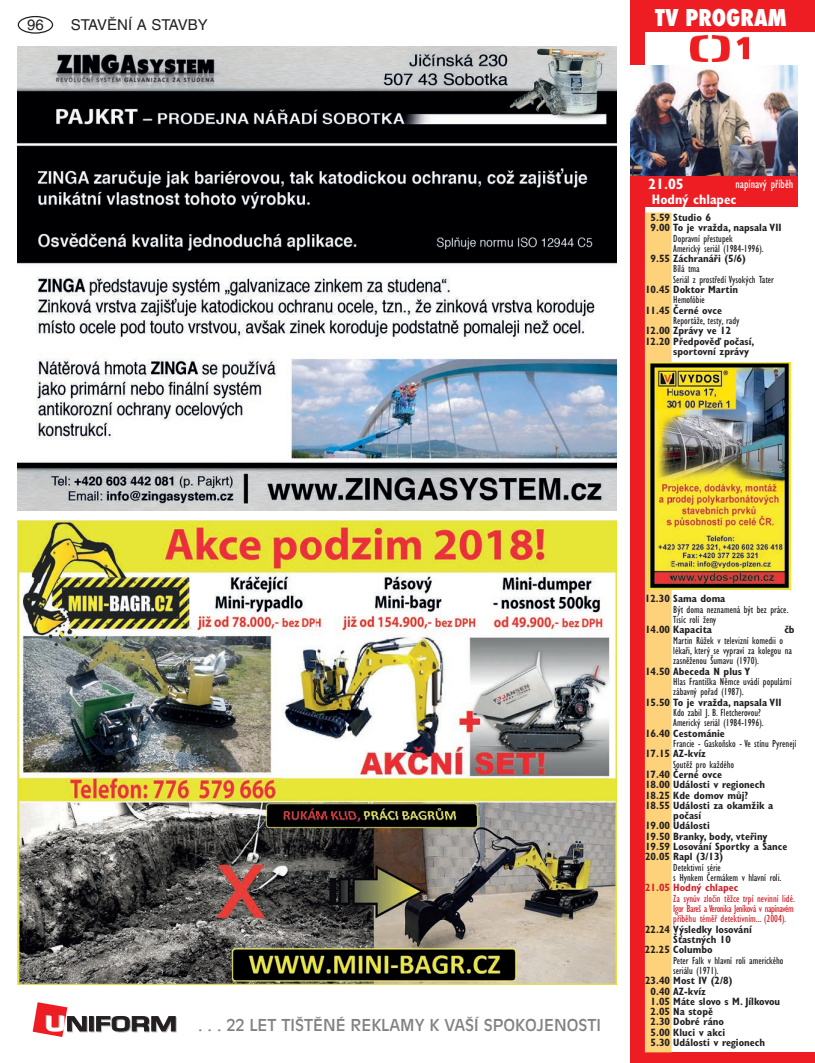
<style>
.page{position:relative;width:815px;height:1063px;background:#fff}
.page>*{position:absolute;margin:0;border:0;box-sizing:border-box;transform-origin:0 0}
.t1{font:800 condensed 22.5px "Futura";color:#fff}
.t2{font:16.25px "Antique Olive CE";color:#808285}
.t3{font:15px "Helvetica CE";color:#231f20}
.t4{font:700 condensed 15px "Gill Sans CE";color:#fff}
.t5{font:700 condensed 13.75px "Gill Sans CE";color:#fff}
.t6{font:condensed 12.5px "Gill Sans CE";color:#fff}
.t7{font:700 condensed 10.62px/10.4px "Gill Sans CE";color:#231f20}
.t8{font:condensed 10.62px/10.4px "Gill Sans CE";color:#231f20}
.t9{font:condensed 10.62px/10.4px "Gill Sans CE";color:#d1232a}
.t10{font:700 condensed 10.62px "Gill Sans CE";color:#d1232a}
</style>
<div class="page">
<div style="left:18px;top:16px;width:35px;height:18px;border:1px solid #231f20;border-radius:50%"></div>
<div style="left:90px;top:1017px;width:5px;height:15px;border:1px solid #bcbdc0"></div>
<hr style="left:89px;top:1017px;width:4px;height:14px;background:#231f20">
<div style="left:89px;top:1016px;width:5px;height:15px;border:1px solid #231f20"></div>
<svg style="left:96px;top:1016px;width:81px;height:16px"></svg>
<svg style="left:33px;top:1002px;width:55px;height:35px"></svg>
<img style="left:18px;top:521px;width:599px;height:464px">
<img style="left:18px;top:46px;width:599px;height:464px">
<div style="left:631px;top:0;width:184px;height:32px;background:#ee1d23"></div>
<div style="left:631px;top:175px;width:166px;height:32px;background:#ee1d23"></div>
<img style="left:690px;top:35px;width:58px;height:27px">
<div style="left:631px;top:0;width:14px;height:1063px;background:#ee1d23"></div>
<div style="left:631px;top:1052px;width:184px;height:11px;background:#ee1d23"></div>
<div style="left:645px;top:213px;width:26px;height:839px;background:#fed17b"></div>
<img style="left:631px;top:66px;width:166px;height:109px">
<img style="left:649px;top:362px;width:141px;height:227px">
<h3 class="t3" style="left:27px;top:16px;width:18px">96</h3>
<h3 class="t3" style="left:71px;top:16px;width:138px">STAVĚNÍ A STAVBY</h3>
<h1 class="t1" style="left:655px;top:2px;width:133px">TV PROGRAM</h1>
<h3 class="t4" style="left:648px;top:175px;width:37px">21.05</h3>
<p class="t5" style="left:652px;top:191px;width:86px">Hodný chlapec</p>
<p class="t6" style="left:735px;top:176px;width:59px">napínavý příběh</p>
<p class="t7" style="left:651px;top:212px;width:132px">5.59 Studio 6<br>9.00 To je vražda, napsala VII</p>
<p class="t8" style="left:673px;top:233px;width:92px">Dopravní přestupek<br>Americký seriál (1984-1996).</p>
<p class="t7" style="left:651px;top:253px;width:97px">9.55 Záchranáři (5/6)</p>
<p class="t8" style="left:673px;top:264px;width:102px">Bílá tma<br>Seriál z prostředí Vysokých Tater</p>
<p class="t7" style="left:645px;top:284px;width:95px">10.45 Doktor Martin</p>
<p class="t8" style="left:673px;top:295px;width:33px">Hemofóbie</p>
<p class="t7" style="left:645px;top:305px;width:78px">11.45 Černé ovce</p>
<p class="t8" style="left:673px;top:315px;width:68px">Reportáže, testy, rady</p>
<p class="t7" style="left:645px;top:326px;width:88px">12.00 Zprávy ve 12</p>
<p class="t7" style="left:645px;top:336px;width:111px">12.20 Předpověď počasí,</p>
<p class="t7" style="left:673px;top:346px;width:77px">sportovní zprávy</p>
<h2 class="t2" style="left:198px;top:1016px;width:405px">. . . 22 LET TIŠTĚNÉ REKLAMY K VAŠÍ SPOKOJENOSTI</h2>
<p class="t7" style="left:645px;top:594px;width:82px">12.30 Sama doma</p>
<p class="t8" style="left:673px;top:604px;width:117px">Být doma neznamená být bez práce.<br>Tisíc rolí ženy</p>
<p class="t7" style="left:645px;top:625px;width:68px">14.00 Kapacita</p>
<p class="t7" style="left:784px;top:625px;width:12px">čb</p>
<p class="t8" style="left:673px;top:635px;width:120px">Martin Růžek v televizní komedii o lékaři, který se vypraví za kolegou na zasněženou Šumavu (1970).</p>
<p class="t7" style="left:645px;top:666px;width:107px">14.50 Abeceda N plus Y</p>
<p class="t8" style="left:673px;top:676px;width:120px">Hlas Františka Němce uvádí populární zábavný pořad (1987).</p>
<p class="t7" style="left:645px;top:697px;width:138px">15.50 To je vražda, napsala VII</p>
<p class="t8" style="left:673px;top:707px;width:92px">Kdo zabil J. B. Fletcherovou?<br>Americký seriál (1984-1996).</p>
<p class="t7" style="left:645px;top:728px;width:81px">16.40 Cestománie</p>
<p class="t8" style="left:673px;top:738px;width:125px">Francie - Gaskoňsko - Ve stínu Pyrenejí</p>
<p class="t7" style="left:645px;top:749px;width:62px">17.15 AZ-kvíz</p>
<p class="t8" style="left:673px;top:759px;width:62px">Soutěž pro každého</p>
<p class="t7" style="left:645px;top:769px;width:78px">17.40 Černé ovce</p>
<p class="t7" style="left:645px;top:779px;width:121px">18.00 Události v regionech</p>
<p class="t7" style="left:645px;top:790px;width:105px">18.25 Kde domov můj?</p>
<p class="t7" style="left:645px;top:800px;width:130px">18.55 Události za okamžik a</p>
<p class="t7" style="left:673px;top:810px;width:29px">počasí</p>
<p class="t7" style="left:645px;top:821px;width:66px">19.00 Události</p>
<p class="t7" style="left:645px;top:831px;width:124px">19.50 Branky, body, vteřiny</p>
<p class="t7" style="left:645px;top:841px;width:144px">19.59 Losování Sportky a Šance</p>
<p class="t7" style="left:645px;top:852px;width:80px">20.05 Rapl (3/13)</p>
<p class="t8" style="left:673px;top:862px;width:110px">Detektivní série<br>s Hynkem Čermákem v hlavní roli.</p>
<p class="t10" style="left:645px;top:881px;width:95px">21.05 Hodný chlapec</p>
<p class="t9" style="left:673px;top:893px;width:123px">Za synův zločin těžce trpí nevinní lidé.<br>Igor Bareš a Veronika Jeníková v napínavém příběhu téměř detektivním... (2004).</p>
<p class="t7" style="left:645px;top:924px;width:108px">22.24 Výsledky losování</p>
<p class="t7" style="left:673px;top:934px;width:59px">Šťastných 10</p>
<p class="t7" style="left:645px;top:945px;width:69px">22.25 Columbo</p>
<p class="t8" style="left:673px;top:955px;width:112px">Peter Falk v hlavní roli amerického seriálu (1971).</p>
<p class="t7" style="left:651px;top:975px;width:131px;text-indent:-6px">23.40 Most IV (2/8)<br>0.40 AZ-kvíz<br>1.05 Máte slovo s M. Jílkovou<br>2.05 Na stopě<br>2.30 Dobré ráno<br>5.00 Kluci v akci<br>5.30 Události v regionech</p>
</div>
